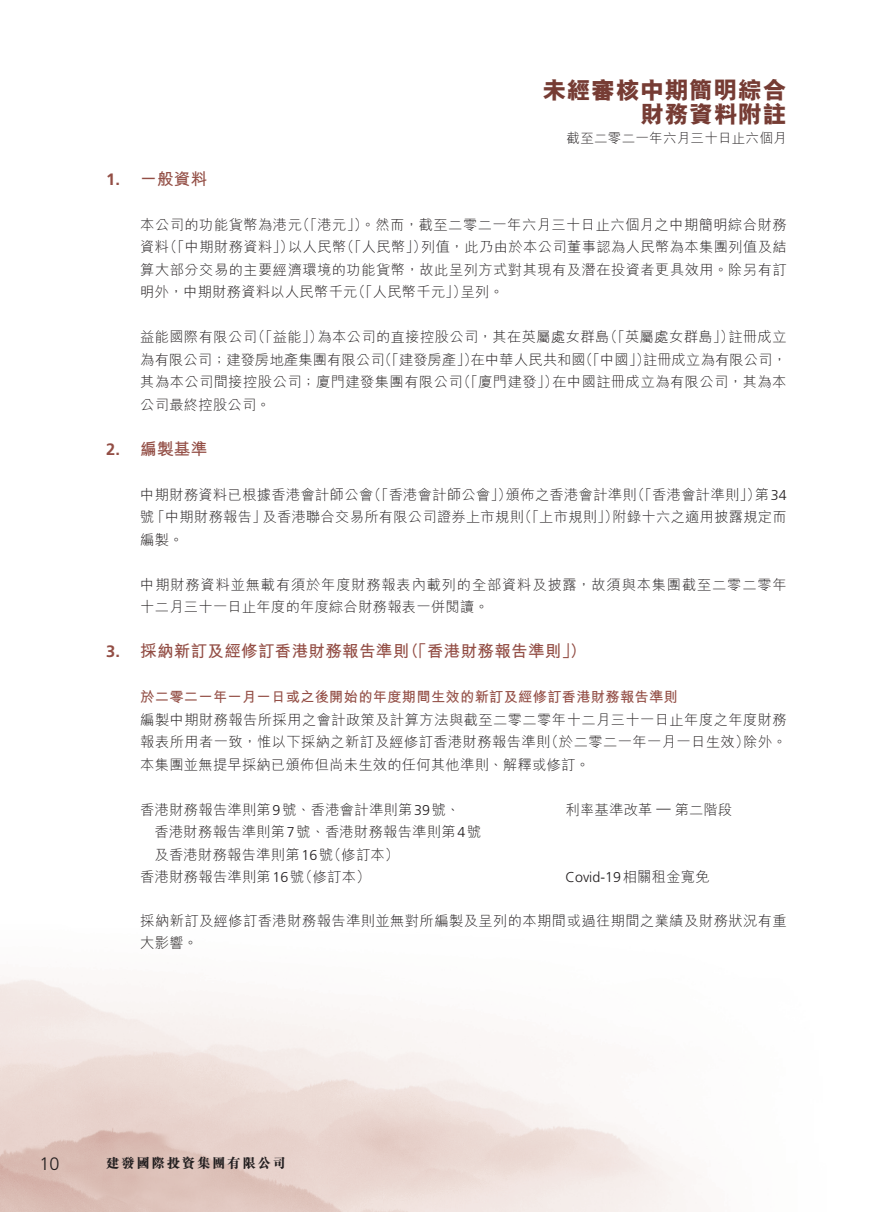
<style>
.page{position:relative;width:893px;height:1212px;background:#fff}
.page>*{position:absolute;margin:0;border:0;box-sizing:border-box;transform-origin:0 0}
.t1{font:800 24px "M Hei HK";letter-spacing:.02em;color:#763c34}
.t2{font:300 18px "Frutiger LT Std";color:#231f20}
._01_H1{font:700 16.5px "M Hei HK";letter-spacing:.02em;color:#934e45}
._00_txt{font:300 14.25px/22.5px "M Hei HK";letter-spacing:.03em;color:#231f20;text-align:justify}
._50_Table_txt{font:300 14.25px "M Hei HK";letter-spacing:.02em;color:#231f20}
._00_txt-2{font:300 14.25px/22.5px "M Hei HK";letter-spacing:.06em;color:#231f20}
._02_H2{font:700 14.25px "M Hei HK";letter-spacing:.02em;color:#934e45}
._50_Table_txt-2{font:300 14.25px "Frutiger LT Std";color:#231f20}
.t3{font:300 13.5px "M Hei HK";letter-spacing:.02em;color:#231f20}
.t4{font:800 13.5px "M Sung HK";letter-spacing:.12em;color:#231f20}
.s1{font-family:"Frutiger LT Std"}
.s2{font-family:"M Hei HK"}
</style>
<div class="page">
<p class="t1" style="left:542px;top:78px;width:246px">未經審核中期簡明綜合</p>
<p class="t1" style="left:640px;top:102px;width:148px">財務資料附註</p>
<p class="t3" style="left:567px;top:131px;width:222px">截至二零二一年六月三十日止六個月</p>
<p class="_01_H1" style="left:106px;top:167px;width:103px"><span class="s1">1.</span> 一般資料</p>
<p class="_00_txt" style="left:140px;top:213px;width:648px">本公司的功能貨幣為港元（「港元」）。然而，截至二零二一年六月三十日止六個月之中期簡明綜合財務資料（「中期財務資料」）以人民幣（「人民幣」）列值，此乃由於本公司董事認為人民幣為本集團列值及結算大部分交易的主要經濟環境的功能貨幣，故此呈列方式對其現有及潛在投資者更具效用。除另有訂明外，中期財務資料以人民幣千元（「人民幣千元」）呈列。</p>
<p class="_00_txt" style="left:140px;top:326px;width:648px">益能國際有限公司（「益能」）為本公司的直接控股公司，其在英屬處女群島（「英屬處女群島」）註冊成立為有限公司；建發房地產集團有限公司（「建發房產」）在中華人民共和國（「中國」）註冊成立為有限公司，其為本公司間接控股公司；廈門建發集團有限公司（「廈門建發」）在中國註冊成立為有限公司，其為本公司最終控股公司。</p>
<p class="_01_H1" style="left:106px;top:437px;width:103px"><span class="s1">2.</span> 編製基準</p>
<p class="_00_txt" style="left:140px;top:483px;width:648px">中期財務資料已根據香港會計師公會（「香港會計師公會」）頒佈之香港會計準則（「香港會計準則」）第<span class="s1">34</span>號「中期財務報告」及香港聯合交易所有限公司證券上市規則（「上市規則」）附錄十六之適用披露規定而編製。</p>
<p class="_00_txt-2" style="left:140px;top:573px;width:648px">中期財務資料並無載有須於年度財務報表內載列的全部資料及披露，故須與本集團截至二零二零年十二月三十一日止年度的年度綜合財務報表一併閱讀。</p>
<p class="_01_H1" style="left:106px;top:639px;width:481px"><span class="s1">3.</span> 採納新訂及經修訂香港財務報告準則（「香港財務報告準則」）</p>
<p class="_02_H2" style="left:140px;top:687px;width:539px">於二零二一年一月一日或之後開始的年度期間生效的新訂及經修訂香港財務報告準則</p>
<p class="_00_txt" style="left:140px;top:708px;width:648px">編製中期財務報告所採用之會計政策及計算方法與截至二零二零年十二月三十一日止年度之年度財務報表所用者一致，惟以下採納之新訂及經修訂香港財務報告準則（於二零二一年一月一日生效）除外。本集團並無提早採納已頒佈但尚未生效的任何其他準則、解釋或修訂。</p>
<p class="_50_Table_txt" style="left:140px;top:802px;width:321px">香港財務報告準則第<span class="s1">9</span>號、香港會計準則第<span class="s1">39</span>號、</p>
<p class="_50_Table_txt" style="left:155px;top:825px;width:328px">香港財務報告準則第<span class="s1">7</span>號、香港財務報告準則第<span class="s1">4</span>號</p>
<p class="_50_Table_txt" style="left:155px;top:847px;width:246px">及香港財務報告準則第<span class="s1">16</span>號（修訂本）</p>
<p class="_50_Table_txt" style="left:565px;top:802px;width:168px">利率基準改革 <span class="s1">—</span> 第二階段</p>
<p class="_50_Table_txt" style="left:140px;top:870px;width:232px">香港財務報告準則第<span class="s1">16</span>號（修訂本）</p>
<p class="_50_Table_txt-2" style="left:565px;top:869px;width:146px">Covid-19<span class="s2">相關租金寬免</span></p>
<p class="_00_txt" style="left:140px;top:909px;width:648px">採納新訂及經修訂香港財務報告準則並無對所編製及呈列的本期間或過往期間之業績及財務狀況有重大影響。</p>
<p class="t2" style="left:40px;top:1153px;width:22px">10</p>
<p class="t4" style="left:106px;top:1156px;width:181px">建發國際投資集團有限公司</p>
</div>
